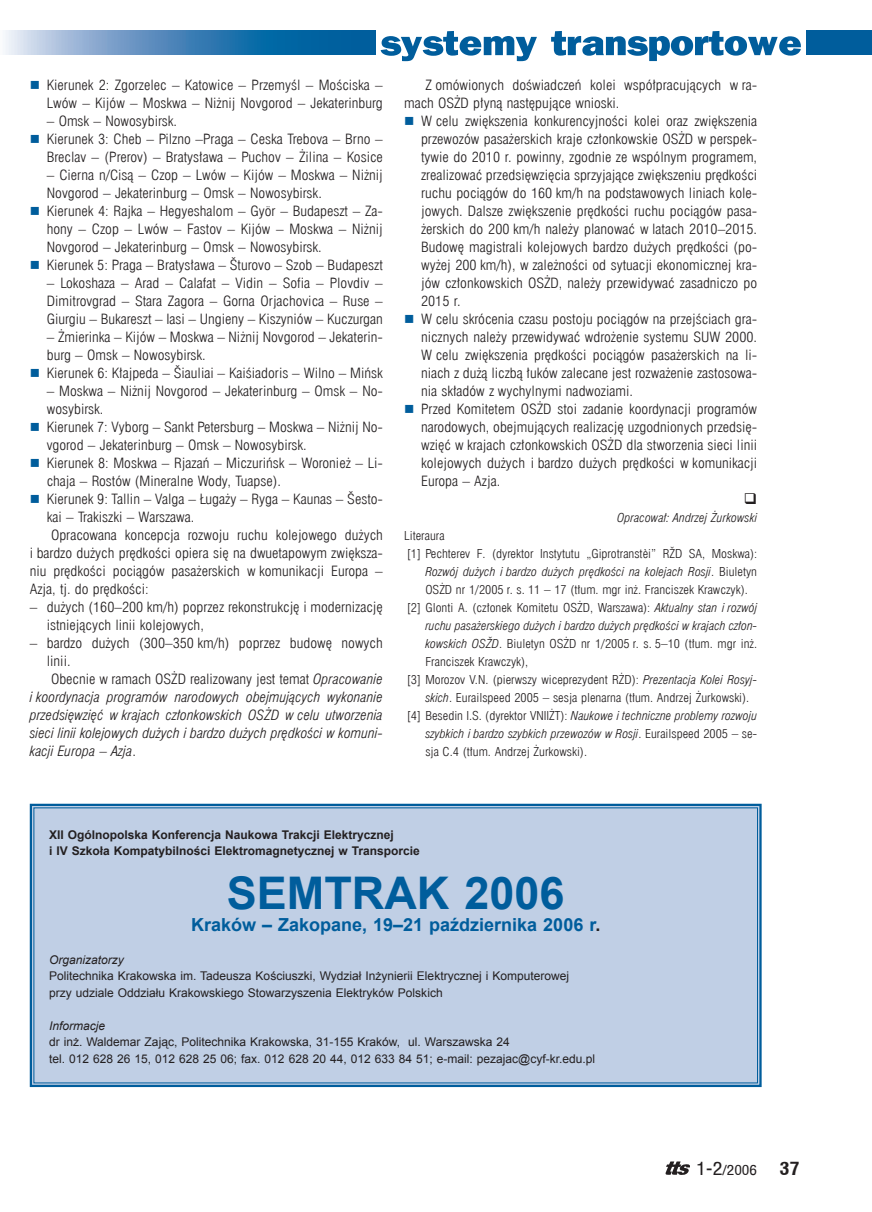
<style>
.page{position:relative;width:872px;height:1212px;background:#fff}
.page>*{position:absolute;margin:0;border:0;box-sizing:border-box;transform-origin:0 0}
.t1{font:700 45px "Arial";color:#005d9c}
.t2{font:700 18px "Arial";color:#005d9c}
.t3{font:700 18px "Switzerland Condpl";color:#231f20;scale:1.1 1}
.t4{font:13.8px/18px "Swis 721 Lt Cn EU Normal";color:#231f20;scale:1.1 1}
.t5{font:13.8px/18px "Swis 721 Lt Cn EU Italic";color:#231f20;text-align:justify;scale:1.1 1}
.t6{font:13.8px "Switzerland Condpl";color:#231f20;scale:1.1 1}
.t7{font:12px/18px "Swis 721 Lt Cn EU Normal";color:#231f20;scale:1.1 1}
.t8{font:12px/16.5px "Arial";color:#231f20}
.t9{font:12px/18px "Swis 721 Lt Cn EU Italic";color:#231f20;text-align:right;scale:1.1 1}
.t10{font:700 12px/16.5px "Arial";color:#231f20}
.t11{font:italic 12px "Arial";color:#231f20}
.s1{color:#005d9c}
.s2{font-family:"Swis 721 Lt Cn EU Italic"}
.s3{font-family:"Swis 721 Lt Cn EU Normal"}
.s4{color:#231f20}
.s5{font-size:18px}
</style>
<div class="page">
<div style="left:806px;top:30px;width:66px;height:25px;background:#005d9c"></div>
<svg style="left:5px;top:30px;width:371px;height:25px;background:#4d8bbb"></svg>
<svg style="left:665px;top:1161px;width:25px;height:14px"></svg>
<svg style="left:381px;top:31px;width:420px;height:30px"></svg>
<div style="left:29px;top:803px;width:733px;height:285px;background:#c0cfe5"></div>
<p class="t4" style="left:30px;top:76px;width:322px;text-align:right"><span class="s1">■</span> Kierunek 2: Zgorzelec – Katowice – Przemyśl – Mościska –<br>Lwów – Kijów – Moskwa – Niżnij Novgorod – Jekaterinburg</p>
<p class="t4" style="left:47px;top:112px;width:120px">– Omsk – Nowosybirsk.</p>
<p class="t4" style="left:30px;top:130px;width:322px;text-align:right"><span class="s1">■</span> Kierunek 3: Cheb – Pilzno –Praga – Ceska Trebova – Brno –<br>Breclav – (Prerov) – Bratysława – Puchov – Żilina – Kosice</p>
<p class="t4" style="left:47px;top:166px;width:307px">– Cierna n/Cisą – Czop – Lwów – Kijów – Moskwa – Niżnij<br>Novgorod – Jekaterinburg – Omsk – Nowosybirsk.</p>
<p class="t4" style="left:47px;top:202px;width:307px;text-align:justify;text-indent:-17px"><span class="s1">■</span> Kierunek 4: Rajka – Hegyeshalom – Györ – Budapeszt – Za&shy;hony – Czop – Lwów – Fastov – Kijów – Moskwa – Niżnij Novgorod – Jekaterinburg – Omsk – Nowosybirsk.</p>
<p class="t4" style="left:30px;top:256px;width:322px"><span class="s1">■</span> Kierunek 5: Praga – Bratysława – Šturovo – Szob – Budapeszt</p>
<p class="t4" style="left:47px;top:274px;width:307px;text-align:justify">– Lokoshaza – Arad – Calafat – Vidin – Sofia – Plovdiv – Dimitrovgrad – Stara Zagora – Gorna Orjachovica – Ruse – Giurgiu – Bukareszt – Iasi – Ungieny – Kiszyniów – Kuczurgan</p>
<p class="t4" style="left:47px;top:328px;width:307px">– Żmierinka – Kijów – Moskwa – Niżnij Novgorod – Jekaterin&shy;burg – Omsk – Nowosybirsk.</p>
<p class="t4" style="left:30px;top:364px;width:322px"><span class="s1">■</span> Kierunek 6: Kłajpeda – Šiauliai – Kaiśiadoris – Wilno – Mińsk</p>
<p class="t4" style="left:47px;top:382px;width:307px">– Moskwa – Niżnij Novgorod – Jekaterinburg – Omsk – No&shy;wosybirsk.</p>
<p class="t4" style="left:47px;top:418px;width:307px;text-indent:-17px"><span class="s1">■</span> Kierunek 7: Vyborg – Sankt Petersburg – Moskwa – Niżnij No&shy;vgorod – Jekaterinburg – Omsk – Nowosybirsk.</p>
<p class="t4" style="left:47px;top:454px;width:307px;text-indent:-17px"><span class="s1">■</span> Kierunek 8: Moskwa – Rjazań – Miczurińsk – Woronież – Li&shy;chaja – Rostów (Mineralne Wody, Tuapse).</p>
<p class="t4" style="left:30px;top:490px;width:322px"><span class="s1">■</span> Kierunek 9: Tallin – Valga – Ługaży – Ryga – Kaunas – Šesto-</p>
<p class="t4" style="left:47px;top:508px;width:136px">kai – Trakiszki – Warszawa.</p>
<p class="t4" style="left:51px;top:526px;width:303px">Opracowana koncepcja rozwoju ruchu kolejowego dużych</p>
<p class="t4" style="left:30px;top:544px;width:322px">i bardzo dużych prędkości opiera się na dwuetapowym zwiększa-</p>
<p class="t4" style="left:30px;top:562px;width:322px">niu prędkości pociągów pasażerskich w komunikacji Europa –</p>
<p class="t4" style="left:30px;top:580px;width:109px">Azja, tj. do prędkości:</p>
<p class="t4" style="left:47px;top:598px;width:307px;text-indent:-17px">– dużych (160–200 km/h) poprzez rekonstrukcję i modernizację istniejących linii kolejowych,</p>
<p class="t4" style="left:30px;top:634px;width:322px">– bardzo dużych (300–350 km/h) poprzez budowę nowych</p>
<p class="t4" style="left:47px;top:652px;width:23px">linii.</p>
<p class="t4" style="left:51px;top:670px;width:303px">Obecnie w ramach OSŻD realizowany jest temat <span class="s2">Opracowanie</span></p>
<p class="t5" style="left:30px;top:688px;width:322px">i koordynacja programów narodowych obejmujących wykonanie przedsięwzięć w krajach członkowskich OSŻD w celu utworzenia sieci linii kolejowych dużych i bardzo dużych prędkości w komuni&shy;kacji Europa – Azja<span class="s3">.</span></p>
<p class="t4" style="left:404px;top:76px;width:322px;text-indent:21px">Z omówionych doświadczeń kolei współpracujących w ra&shy;mach OSŻD płyną następujące wnioski.</p>
<p class="t4" style="left:421px;top:112px;width:307px;text-align:justify;text-indent:-17px"><span class="s1">■</span> W celu zwiększenia konkurencyjności kolei oraz zwiększenia przewozów pasażerskich kraje członkowskie OSŻD w perspek&shy;tywie do 2010 r. powinny, zgodnie ze wspólnym programem, zrealizować przedsięwzięcia sprzyjające zwiększeniu prędkości ruchu pociągów do 160 km/h na podstawowych liniach kole&shy;jowych. Dalsze zwiększenie prędkości ruchu pociągów pasa&shy;żerskich do 200 km/h należy planować w latach 2010–2015.<br>Budowę magistrali kolejowych bardzo dużych prędkości (po&shy;wyżej 200 km/h), w zależności od sytuacji ekonomicznej kra&shy;jów członkowskich OSŻD, należy przewidywać zasadniczo po 2015 r.</p>
<p class="t4" style="left:421px;top:310px;width:307px;text-align:justify;text-indent:-17px"><span class="s1">■</span> W celu skrócenia czasu postoju pociągów na przejściach gra&shy;nicznych należy przewidywać wdrożenie systemu SUW 2000.<br>W celu zwiększenia prędkości pociągów pasażerskich na li&shy;niach z dużą liczbą łuków zalecane jest rozważenie zastosowa&shy;nia składów z wychylnymi nadwoziami.</p>
<p class="t4" style="left:421px;top:400px;width:307px;text-align:justify;text-indent:-17px"><span class="s1">■</span> Przed Komitetem OSŻD stoi zadanie koordynacji programów narodowych, obejmujących realizację uzgodnionych przedsię&shy;wzięć w krajach członkowskich OSŻD dla stworzenia sieci linii kolejowych dużych i bardzo dużych prędkości w komunikacji Europa – Azja.</p>
<p class="t9" style="left:617px;top:509px;width:129px">Opracował: Andrzej Żurkowski</p>
<p class="t7" style="left:404px;top:527px;width:322px">Literaura<br>[1] Pechterev F. (dyrektor Instytutu „Giprotranstèi” RŽD SA, Moskwa):</p>
<p class="t9" style="left:425px;top:563px;width:303px">Rozwój dużych i bardzo dużych prędkości na kolejach Rosji<span class="s3">. Biuletyn</span></p>
<p class="t7" style="left:407px;top:581px;width:320px;text-indent:18px">OSŻD nr 1/2005 r. s. 11 – 17 (tłum. mgr inż. Franciszek Krawczyk). [2] Glonti A. (członek Komitetu OSŻD, Warszawa): <span class="s2">Aktualny stan i rozwój</span></p>
<p class="t9" style="left:425px;top:617px;width:303px">ruchu pasażerskiego dużych i bardzo dużych prędkości w krajach człon-</p>
<p class="t7" style="left:425px;top:635px;width:303px"><span class="s2">kowskich OSŽD</span>. Biuletyn OSŻD nr 1/2005 r. s. 5–10 (tłum. mgr inż.</p>
<p class="t7" style="left:425px;top:653px;width:95px">Franciszek Krawczyk),</p>
<p class="t7" style="left:407px;top:671px;width:320px">[3] Morozov V.N. (pierwszy wiceprezydent RŻD): <span class="s2">Prezentacja Kolei Rosyj-</span></p>
<p class="t7" style="left:425px;top:689px;width:296px"><span class="s2">skich</span>. Eurailspeed 2005 – sesja plenarna (tłum. Andrzej Żurkowski).</p>
<p class="t9" style="left:407px;top:707px;width:320px"><span class="s3">[4] Besedin I.S. (dyrektor VNIIŻT):</span> Naukowe i techniczne problemy rozwoju szybkich i bardzo szybkich przewozów w Rosji<span class="s3">. Eurailspeed 2005 – se-</span></p>
<p class="t7" style="left:425px;top:743px;width:148px">sja C.4 (tłum. Andrzej Żurkowski).</p>
<p class="t10" style="left:49px;top:826px;width:372px">XII Ogólnopolska Konferencja Naukowa Trakcji Elektrycznej<br>i IV Szkoła Kompatybilności Elektromagnetycznej w Transporcie</p>
<h1 class="t1" style="left:227px;top:863px;width:339px">SEMTRAK 2006</h1>
<h2 class="t2" style="left:191px;top:912px;width:411px">Kraków – Zakopane, 19–21 października 2006 r<span class="s4">.</span></h2>
<p class="t11" style="left:49px;top:951px;width:76px">Organizatorzy</p>
<p class="t8" style="left:49px;top:968px;width:521px">Politechnika Krakowska im. Tadeusza Kościuszki, Wydział Inżynierii Elektrycznej i Komputerowej przy udziale Oddziału Krakowskiego Stowarzyszenia Elektryków Polskich</p>
<p class="t11" style="left:49px;top:1017px;width:58px">Informacje</p>
<p class="t8" style="left:49px;top:1034px;width:547px">dr inż. Waldemar Zając, Politechnika Krakowska, 31-155 Kraków, ul. Warszawska 24<br>tel. 012 628 26 15, 012 628 25 06; fax. 012 628 20 44, 012 633 84 51; e-mail: pezajac@cyf-kr.edu.pl</p>
<p class="t6" style="left:696px;top:1160px;width:57px"><span class="s5">1-2</span>/2006</p>
<h2 class="t3" style="left:780px;top:1157px;width:20px">37</h2>
</div>
